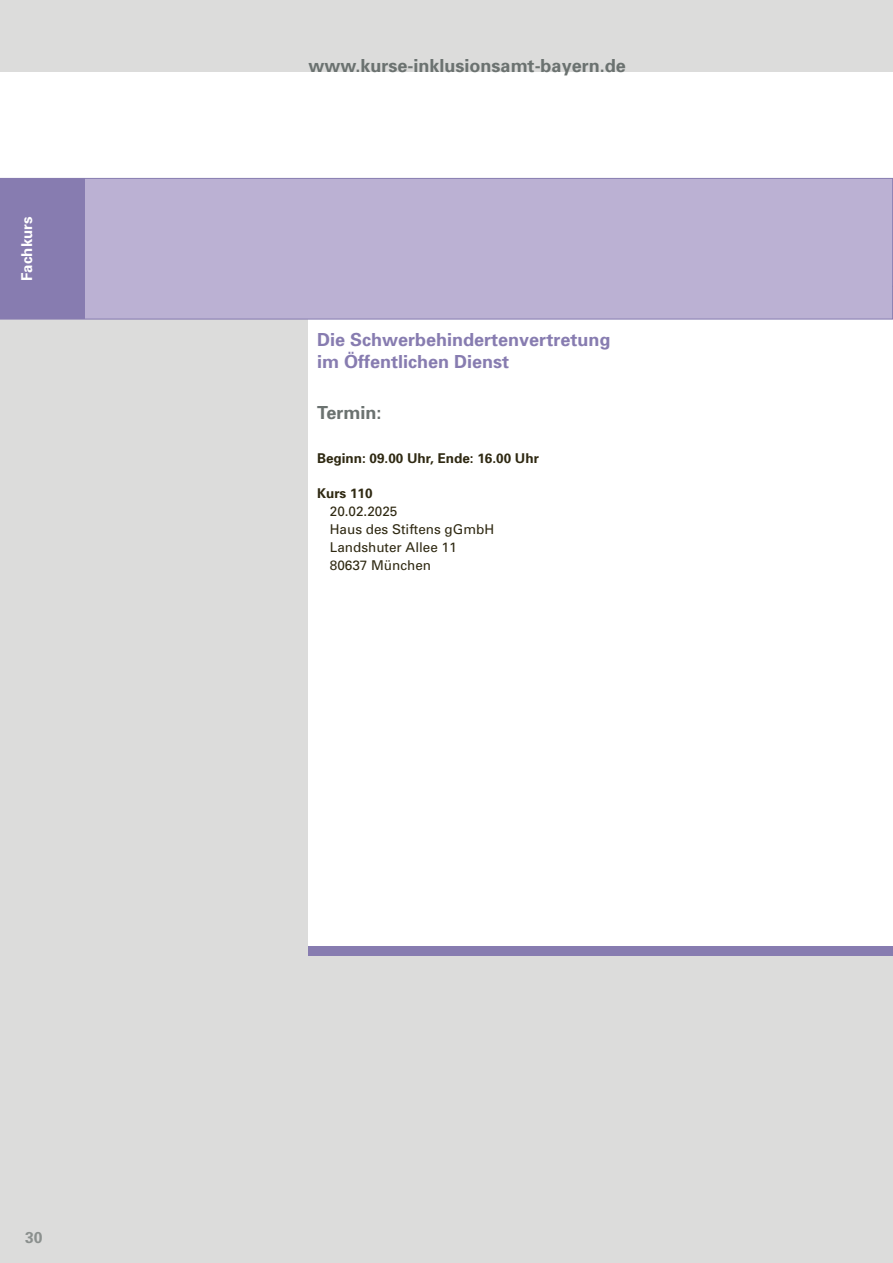
<style>
.page{position:relative;width:893px;height:1263px;background:#fff}
.page>*{position:absolute;margin:0;border:0;box-sizing:border-box;transform-origin:0 0}
.t1{font:700 18px/21.6px "Pgjncl Univers";color:#877cb0}
.t2{font:700 18px "Rhwnfl Univers";color:#6b7270}
.t3{font:700 18px "Pgjncl Univers";color:#6b7270}
.t4{font:700 15.75px "Pgjncl Univers";color:#8b908e}
.t5{font:700 15px "Xgspfw Univers";color:#fff}
.t6{font:13.5px "Dwpqms Univers";color:#2f2912}
.t7{font:700 13.5px "Pgjncl Univers";color:#2f2912}
</style>
<div class="page">
<div style="left:0;top:319px;width:893px;height:944px;background:#dcdcdb"></div>
<div style="left:309px;top:319px;width:584px;height:636px;background:#fff"></div>
<div style="left:309px;top:946px;width:584px;height:9px;background:#877cb0"></div>
<div style="left:0;top:0;width:893px;height:72px;background:#dcdcdb"></div>
<div style="left:85px;top:178px;width:808px;height:141px;background:#bbb1d3"></div>
<div style="left:0;top:178px;width:85px;height:141px;background:#877cb0"></div>
<p class="t5" style="left:18px;top:281px;width:66px;rotate:-90deg">Fachkurs</p>
<p class="t4" style="left:25px;top:1227px;width:19px">30</p>
<h1 class="t2" style="left:309px;top:55px;width:319px">www.kurse-inklusionsamt-bayern.de</h1>
<h2 class="t1" style="left:317px;top:329px;width:295px">Die Schwerbehindertenvertretung im Öffentlichen Dienst</h2>
<h3 class="t3" style="left:317px;top:402px;width:66px">Termin:</h3>
<p class="t7" style="left:317px;top:450px;width:223px">Beginn: 09.00 Uhr, Ende: 16.00 Uhr</p>
<p class="t7" style="left:317px;top:485px;width:57px">Kurs 110</p>
<p class="t6" style="left:330px;top:503px;width:69px">20.02.2025</p>
<p class="t6" style="left:330px;top:521px;width:166px">Haus des Stiftens gGmbH</p>
<p class="t6" style="left:330px;top:539px;width:128px">Landshuter Allee 11</p>
<p class="t6" style="left:330px;top:557px;width:103px">80637 München</p>
</div>
